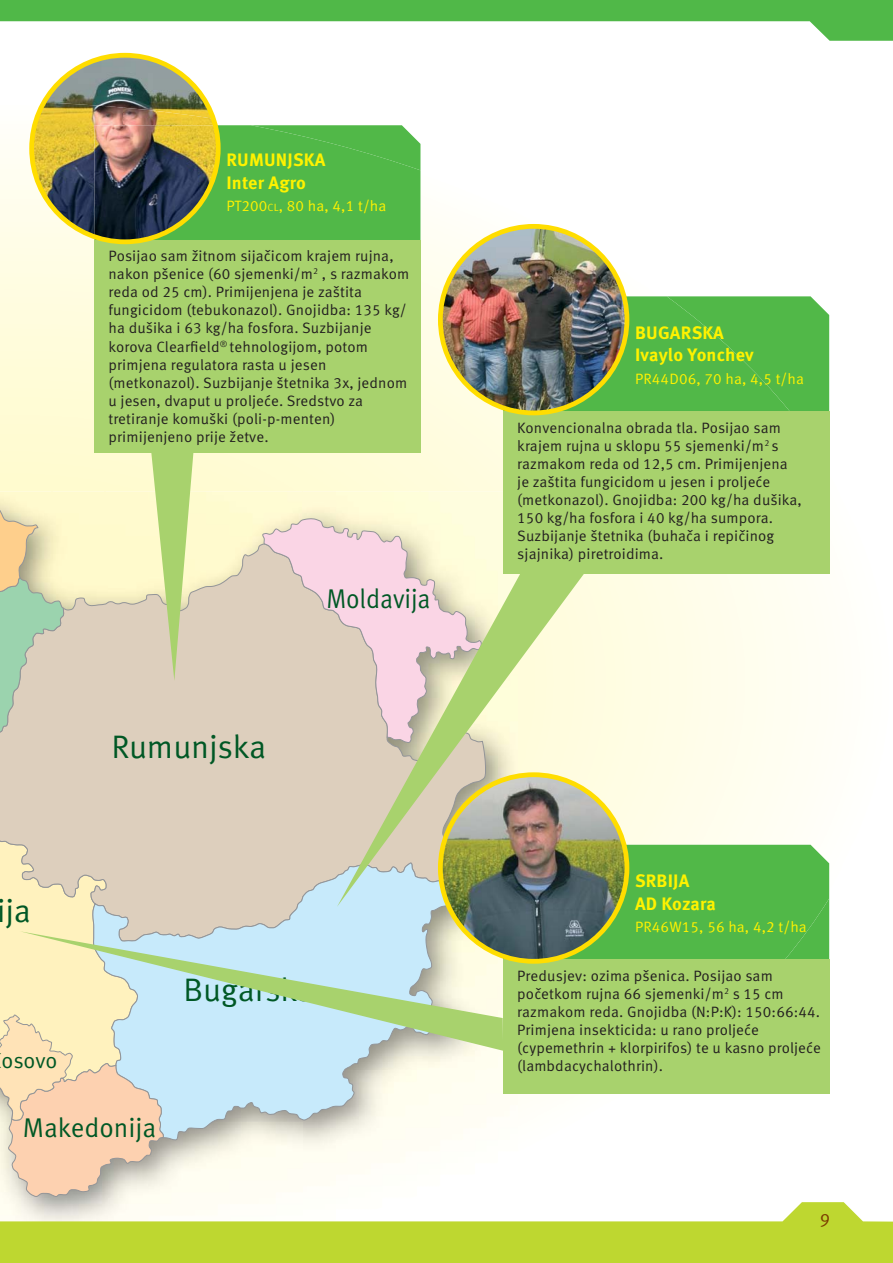
<style>
.page{position:relative;width:893px;height:1263px;background:#fff}
.page>*{position:absolute;margin:0;border:0;box-sizing:border-box;transform-origin:0 0}
.t1{font:32.55px "Meta Pro Norm";letter-spacing:-.005em;color:#005825}
.t2{font:27.15px "Meta Pro Norm";color:#005825}
.t3{font:27.15px "Meta Pro Norm";color:#005825;scale:.91 1}
.t4{font:21.75px "Meta Pro Norm";letter-spacing:-.005em;color:#005825}
.t5{font:700 18px/22.5px "Meta Pro";letter-spacing:.01em;color:#fff200}
.t6{font:18px "Meta Pro Norm";color:#7c3f00}
.t7{font:15px/18px "Meta Pro Norm";letter-spacing:.01em;color:#231f20}
.t8{font:15px "Meta Pro Norm";letter-spacing:.01em;color:#fff200}
.s1{font-size:10.5px}
</style>
<div class="page">
<img style="left:0;top:102px;width:52px;height:389px">
<img style="left:52px;top:237px;width:52px;height:254px">
<img style="left:420px;top:154px;width:104px;height:299px">
<img style="left:543px;top:224px;width:84px;height:72px">
<img style="left:587px;top:410px;width:243px;height:483px">
<div style="left:218px;top:125px;width:202px;height:115px;background:#51b848"></div>
<div style="left:790px;top:296px;width:39px;height:115px;background:#51b848"></div>
<div style="left:503px;top:296px;width:287px;height:115px;background:#51b848"></div>
<svg style="left:829px;top:893px;width:1px;height:67px"></svg>
<div style="left:559px;top:845px;width:270px;height:114px;background:#51b848"></div>
<img style="left:0;top:491px;width:518px;height:711px">
<svg style="left:0;top:942px;width:20px;height:71px"></svg>
<svg style="left:0;top:543px;width:464px;height:399px;background:#e2d5be"></svg>
<svg style="left:262px;top:518px;width:75px;height:226px;background:#e3d0c5"></svg>
<svg style="left:92px;top:863px;width:365px;height:279px;background:#d6dfdb"></svg>
<svg style="left:0;top:504px;width:64px;height:321px;background:#d3d2b4"></svg>
<svg style="left:0;top:1013px;width:164px;height:184px;background:#efd6bb"></svg>
<svg style="left:20px;top:931px;width:483px;height:120px;background:#d1e6d4"></svg>
<div style="left:503px;top:959px;width:326px;height:135px;background:#a8d26d"></div>
<div style="left:503px;top:411px;width:326px;height:163px;background:#a8d26d"></div>
<img style="left:440px;top:226px;width:187px;height:187px;border-radius:50%">
<div style="left:438px;top:224px;width:191px;height:191px;border:5px solid #fd0;border-radius:50%"></div>
<svg style="left:146px;top:453px;width:52px;height:228px;background:#d0dba0"></svg>
<div style="left:94px;top:240px;width:326px;height:213px;background:#a8d26d"></div>
<img style="left:44px;top:55px;width:167px;height:51px">
<img style="left:32px;top:103px;width:92px;height:134px">
<img style="left:123px;top:106px;width:92px;height:19px">
<img style="left:94px;top:125px;width:124px;height:115px">
<div style="left:29px;top:53px;width:192px;height:191px;border:5px solid #fd0;border-radius:50%"></div>
<svg style="left:0;top:1202px;width:893px;height:61px;fill:#bed730"></svg>
<svg style="left:337px;top:453px;width:250px;height:454px;background:#dedfbb"></svg>
<img style="left:440px;top:775px;width:187px;height:186px;border-radius:50%">
<div style="left:438px;top:772px;width:191px;height:192px;border:5px solid #fd0;border-radius:50%"></div>
<svg style="left:0;top:0;width:893px;height:41px"></svg>
<p class="t5" style="left:226px;top:151px;width:100px">RUMUNJSKA<br>Inter Agro</p>
<p class="t8" style="left:226px;top:201px;width:162px">PT200<span class="s1">CL</span>, 80 ha, 4,1 t/ha</p>
<p class="t7" style="left:109px;top:249px;width:302px">Posijao sam žitnom sijačicom krajem rujna, nakon pšenice (60 sjemenki/m<sup>2</sup> , s razmakom reda od 25 cm). Primijenjena je zaštita fungicidom (tebukonazol). Gnojidba: 135 kg/ ha dušika i 63 kg/ha fosfora. Suzbijanje korova Clearfield<sup>®</sup> tehnologijom, potom primjena regulatora rasta u jesen (metkonazol). Suzbijanje štetnika 3x, jednom u jesen, dvaput u proljeće. Sredstvo za tretiranje komuški (poli-p-menten) primijenjeno prije žetve.</p>
<h1 class="t1" style="left:111px;top:735px;width:157px">Rumunjska</h1>
<h2 class="t3" style="left:326px;top:588px;width:116px">Moldavija</h2>
<h1 class="t1" style="left:-3px;top:899px;width:36px">ija</h1>
<h3 class="t4" style="left:2px;top:1052px;width:57px">osovo</h3>
<h2 class="t2" style="left:23px;top:1117px;width:135px">Makedonija</h2>
<h1 class="t1" style="left:183px;top:978px;width:132px">Bugarska</h1>
<p class="t5" style="left:635px;top:323px;width:120px">BUGARSKA<br>Ivaylo Yonchev</p>
<p class="t8" style="left:635px;top:373px;width:170px">PR44D06, 70 ha, 4,5 t/ha</p>
<p class="t7" style="left:517px;top:420px;width:286px">Konvencionalna obrada tla. Posijao sam krajem rujna u sklopu 55 sjemenki/m<sup>2</sup> s razmakom reda od 12,5 cm. Primijenjena je zaštita fungicidom u jesen i proljeće (metkonazol). Gnojidba: 200 kg/ha dušika, 150 kg/ha fosfora i 40 kg/ha sumpora.<br>Suzbijanje štetnika (buhača i repičinog sjajnika) piretroidima.</p>
<p class="t5" style="left:635px;top:872px;width:82px">SRBIJA<br>AD Kozara</p>
<p class="t8" style="left:635px;top:922px;width:173px">PR46W15, 56 ha, 4,2 t/ha</p>
<p class="t7" style="left:517px;top:968px;width:305px">Predusjev: ozima pšenica. Posijao sam početkom rujna 66 sjemenki/m<sup>2</sup> s 15 cm razmakom reda. Gnojidba (N:P:K): 150:66:44.<br>Primjena insekticida: u rano proljeće (cypemethrin + klorpirifos) te u kasno proljeće (lambdacychalothrin).</p>
<p class="t6" style="left:820px;top:1213px;width:12px">9</p>
</div>
